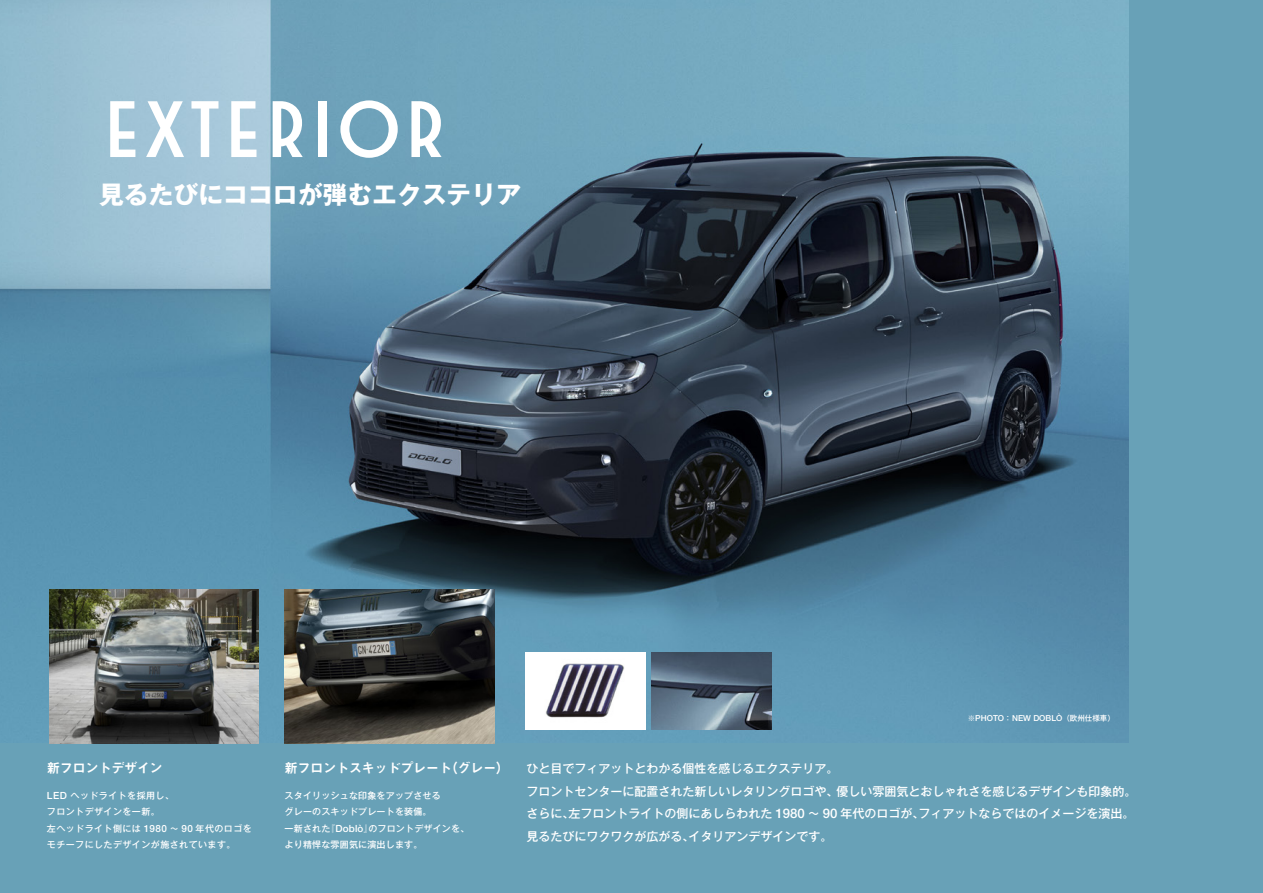
<style>
.page{position:relative;width:1263px;height:893px;background:#68a1b7}
.page>*{position:absolute;margin:0;border:0;box-sizing:border-box;transform-origin:0 0}
.t1{font:85.8px "FIATADVERT01 A";color:#fff}
.t2{font:700 24.75px "Gothic MB101 Pro";color:#fff}
.t3{font:13.5px "Midashi Go Pro MB31";letter-spacing:-.05em;color:#fff}
.t4{font:500 12px/22.5px "Gothic MB101 Pro";color:#fff}
.t5{font:500 9px/16.5px "Gothic MB101 Pro";letter-spacing:.02em;color:#fff}
.t6{font:500 9px/16.5px "Gothic MB101 Pro";letter-spacing:.05em;color:#fff}
.t7{font:500 8.25px "Helvetica Neue LT Std";color:#fff}
.s1{font-family:"Gothic MB101 Pro";font-size:7.5px}
.s2{font-family:"Helvetica Neue LT Std";font-size:9.9px}
.s3{font-family:"Helvetica Neue LT Std";font-size:13.2px}
</style>
<div class="page">
<img style="left:0;top:0;width:1129px;height:743px">
<img style="left:50px;top:590px;width:209px;height:153px">
<img style="left:285px;top:590px;width:209px;height:153px">
<img style="left:526px;top:652px;width:120px;height:77px">
<img style="left:652px;top:652px;width:120px;height:77px">
<h1 class="t1" style="left:101px;top:88px;width:348px">EXTERIOR</h1>
<h2 class="t2" style="left:99px;top:174px;width:423px">見るたびにココロが弾むエクステリア</h2>
<p class="t7" style="left:968px;top:713px;width:149px"><span class="s1">※</span>PHOTO<span class="s1">：</span> NEW DOBLÒ<span class="s1">（欧州仕様車）</span></p>
<p class="t3" style="left:47px;top:757px;width:118px">新フロントデザイン</p>
<p class="t3" style="left:285px;top:757px;width:226px">新フロントスキッドプレート（グレー）</p>
<p class="t5" style="left:285px;top:786px;width:186px">スタイリッシュな印象をアップさせる<br>グレーのスキッドプレートを装備。<br>一新された『<span class="s2">Doblò</span>』のフロントデザインを、より精悍な雰囲気に演出します。</p>
<p class="t6" style="left:47px;top:786px;width:206px"><span class="s2">LED</span> ヘッドライトを採用し、<br>フロントデザインを一新。<br>左ヘッドライト側には <span class="s2">1980</span> ～ <span class="s2">90</span> 年代のロゴをモチーフにしたデザインが施されています。</p>
<p class="t4" style="left:526px;top:756px;width:611px">ひと目でフィアットとわかる個性を感じるエクステリア。<br>フロントセンターに配置された新しいレタリングロゴや、優しい雰囲気とおしゃれさを感じるデザインも印象的。さらに、左フロントライトの側にあしらわれた <span class="s3">1980</span> ～ <span class="s3">90</span> 年代のロゴが、フィアットならではのイメージを演出。見るたびにワクワクが広がる、イタリアンデザインです。</p>
</div>
